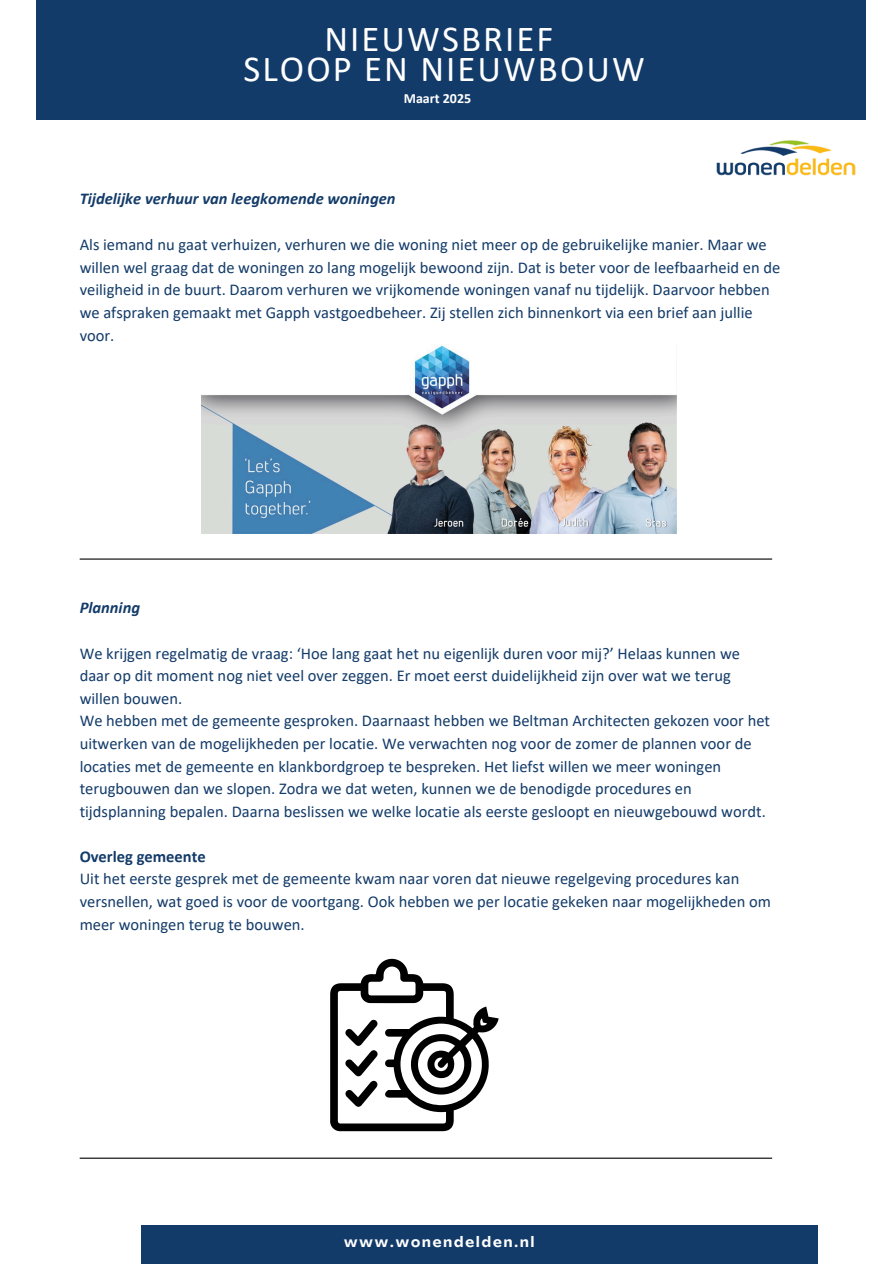
<style>
.page{position:relative;width:894px;height:1264px;background:#fff}
.page>*{position:absolute;margin:0;border:0;box-sizing:border-box;transform-origin:0 0}
.t1{font:36.75px/30.3px "Calibri";letter-spacing:.055em;color:#fff;text-align:center}
.t2{font:16.5px/22.6px "Calibri";color:#133b69}
.t3{font:italic 700 16.5px "Calibri";color:#133b69}
.t4{font:700 14.85px "Agrandir";letter-spacing:.135em;color:#fff}
.t5{font:700 13.95px "Calibri";color:#fff}
.s1{font-weight:700}
</style>
<div class="page">
<div style="left:36px;top:0;width:829px;height:120px;background:#133b69"></div>
<div style="left:141px;top:1225px;width:676px;height:38px;background:#133b69"></div>
<img style="left:716px;top:140px;width:140px;height:36px">
<img style="left:202px;top:345px;width:474px;height:188px">
<svg style="left:330px;top:958px;width:168px;height:173px"></svg>
<hr style="left:80px;top:558px;width:692px;height:1px;background:#000">
<hr style="left:80px;top:1157px;width:692px;height:1px;background:#000">
<h2 class="t1" style="left:243px;top:26px;width:403px">NIEUWSBRIEF<br>SLOOP EN NIEUWBOUW</h2>
<h3 class="t5" style="left:403px;top:92px;width:69px">Maart 2025</h3>
<p class="t3" style="left:80px;top:192px;width:317px">Tijdelijke verhuur van leegkomende woningen</p>
<h2 class="t2" style="left:80px;top:234px;width:702px">Als iemand nu gaat verhuizen, verhuren we die woning niet meer op de gebruikelijke manier. Maar we willen wel graag dat de woningen zo lang mogelijk bewoond zijn. Dat is beter voor de leefbaarheid en de veiligheid in de buurt. Daarom verhuren we vrijkomende woningen vanaf nu tijdelijk. Daarvoor hebben we afspraken gemaakt met Gapph vastgoedbeheer. Zij stellen zich binnenkort via een brief aan jullie voor.</h2>
<h1 class="t3" style="left:80px;top:601px;width:62px">Planning</h1>
<p class="t2" style="left:80px;top:643px;width:691px">We krijgen regelmatig de vraag: ‘Hoe lang gaat het nu eigenlijk duren voor mij?’ Helaas kunnen we daar op dit moment nog niet veel over zeggen. Er moet eerst duidelijkheid zijn over wat we terug willen bouwen.<br>We hebben met de gemeente gesproken. Daarnaast hebben we Beltman Architecten gekozen voor het uitwerken van de mogelijkheden per locatie. We verwachten nog voor de zomer de plannen voor de locaties met de gemeente en klankbordgroep te bespreken. Het liefst willen we meer woningen terugbouwen dan we slopen. Zodra we dat weten, kunnen we de benodigde procedures en tijdsplanning bepalen. Daarna beslissen we welke locatie als eerste gesloopt en nieuwgebouwd wordt.</p>
<p class="t2" style="left:80px;top:846px;width:692px"><span class="s1">Overleg gemeente<br></span>Uit het eerste gesprek met de gemeente kwam naar voren dat nieuwe regelgeving procedures kan versnellen, wat goed is voor de voortgang. Ook hebben we per locatie gekeken naar mogelijkheden om meer woningen terug te bouwen.</p>
<p class="t4" style="left:344px;top:1235px;width:191px">www.wonendelden.nl</p>
</div>
